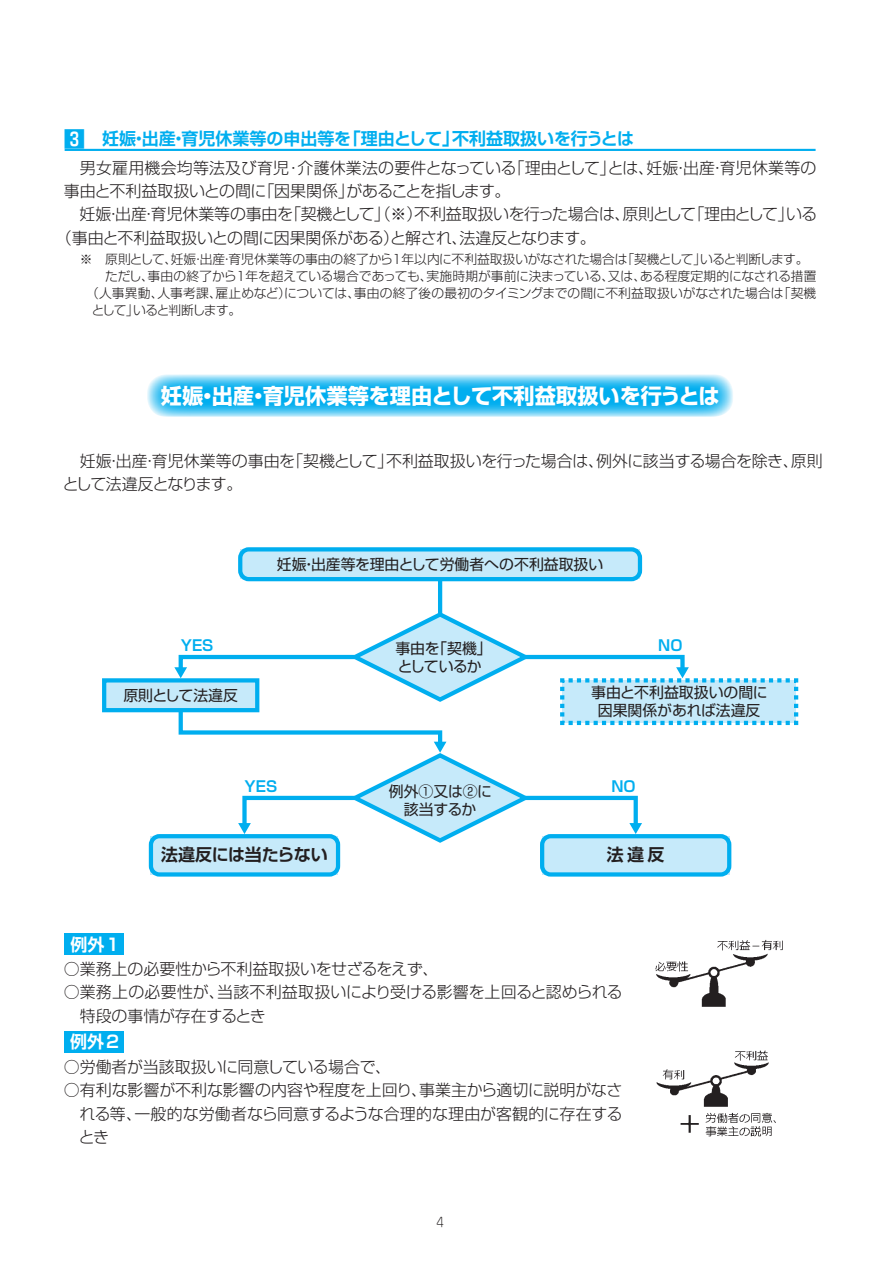
<style>
.page{position:relative;width:893px;height:1263px;background:#fff}
.page>*{position:absolute;margin:0;border:0;box-sizing:border-box;transform-origin:0 0}
.t1{font:700 21.3px "Shin Go Pro";color:#fff}
.t2{font:700 16.95px "Shin Go Pro De";color:#00aeef}
.t3{font:700 16.95px "Shin Go Pro De";letter-spacing:-.005em;color:#231f20}
.t4{font:700 16.95px "Shin Go Pro De";color:#fff}
.t5{font:300 15.9px/23.4px "Shin Go Pro";letter-spacing:-.01em;color:#231f20}
.t6{font:300 15.9px "Shin Go Pro";letter-spacing:.015em;color:#231f20}
.t7{font:300 15.9px "Shin Go Pro";letter-spacing:-.035em;color:#231f20}
.t8{font:14.85px/17.9px "Shin Go Pro";color:#231f20;text-align:center}
.t9{font:14.85px/17.9px "Shin Go Pro";letter-spacing:-.035em;color:#231f20}
.t10{font:700 14.85px "Shin Go Pro De";color:#00aeef}
.t11{font:300 12.75px "Shin Go Pro";letter-spacing:-.005em;color:#231f20}
.t12{font:300 12.75px "Shin Go Pro";letter-spacing:-.09em;color:#231f20}
.t13{font:300 12.75px "Jun 101 Pro";color:#231f20}
.s1{font-size:21.3px}
</style>
<div class="page">
<hr style="left:65px;top:149px;width:751px;height:2px;background:#00aeef">
<div style="left:104px;top:680px;width:153px;height:30px;background:#c6eafa"></div>
<div style="left:102px;top:678px;width:157px;height:34px;border:4px solid #00aeef"></div>
<div style="left:151px;top:836px;width:187px;height:38px;background:#c6eafa"></div>
<div style="left:149px;top:834px;width:191px;height:42px;border:4px solid #00aeef;border-radius:9px"></div>
<div style="left:542px;top:836px;width:187px;height:38px;background:#c6eafa"></div>
<div style="left:540px;top:834px;width:191px;height:42px;border:4px solid #00aeef;border-radius:9px"></div>
<div style="left:240px;top:549px;width:400px;height:30px;background:#c6eafa"></div>
<div style="left:238px;top:547px;width:404px;height:34px;border:4px solid #00aeef;border-radius:9px"></div>
<hr style="left:438px;top:579px;width:4px;height:35px;background:#00aeef">
<svg style="left:174px;top:610px;width:625px;height:235px"></svg>
<img style="left:655px;top:940px;width:128px;height:67px">
<img style="left:656px;top:1050px;width:120px;height:87px">
<div style="left:64px;top:933px;width:60px;height:22px;background:#00aeef"></div>
<div style="left:64px;top:1031px;width:59px;height:21px;background:#00aeef"></div>
<svg style="left:147px;top:374px;width:586px;height:43px;background:#40c2f2"></svg>
<p class="t2" style="left:64px;top:124px;width:572px"><span class="s1">3</span>　妊娠・出産・育児休業等の申出等を「理由として」不利益取扱いを行うとは</p>
<p class="t6" style="left:64px;top:154px;width:754px">　男女雇用機会均等法及び育児･介護休業法の要件となっている「理由として」とは、妊娠・出産・育児休業等の</p>
<p class="t7" style="left:64px;top:178px;width:448px">事由と不利益取扱いとの間に「因果関係」があることを指します。</p>
<p class="t5" style="left:64px;top:201px;width:755px">　妊娠・出産・育児休業等の事由を「契機として」（※）不利益取扱いを行った場合は、原則として「理由として」いる</p>
<p class="t5" style="left:56px;top:224px;width:542px">（事由と不利益取扱いとの間に因果関係がある）と解され、法違反となります。</p>
<p class="t11" style="left:80px;top:249px;width:730px">※　原則として、妊娠・出産・育児休業等の事由の終了から１年以内に不利益取扱いがなされた場合は「契機として」いると判断します。</p>
<p class="t11" style="left:80px;top:266px;width:738px">　　ただし、事由の終了から１年を超えている場合であっても、実施時期が事前に決まっている、又は、ある程度定期的になされる措置</p>
<p class="t11" style="left:86px;top:283px;width:732px">（人事異動、人事考課、雇止めなど）については、事由の終了後の最初のタイミングまでの間に不利益取扱いがなされた場合は「契機</p>
<p class="t12" style="left:92px;top:300px;width:151px">として」いると判断します。</p>
<h1 class="t1" style="left:161px;top:379px;width:561px">妊娠・出産・育児休業等を理由として不利益取扱いを行うとは</h1>
<p class="t5" style="left:63px;top:447px;width:761px">　妊娠・出産・育児休業等の事由を「契機として」不利益取扱いを行った場合は、例外に該当する場合を除き、原則として法違反となります。</p>
<p class="t10" style="left:181px;top:633px;width:34px">YES</p>
<p class="t8" style="left:123px;top:685px;width:116px">原則として法違反</p>
<p class="t8" style="left:277px;top:554px;width:328px">妊娠・出産等を理由として労働者への不利益取扱い</p>
<p class="t9" style="left:395px;top:637px;width:98px">事由を「契機」としているか</p>
<p class="t10" style="left:658px;top:633px;width:26px">NO</p>
<p class="t8" style="left:591px;top:682px;width:178px">事由と不利益取扱いの間に因果関係があれば法違反</p>
<p class="t10" style="left:244px;top:774px;width:34px">YES</p>
<p class="t8" style="left:389px;top:780px;width:105px">例外①又は②に該当するか</p>
<p class="t10" style="left:611px;top:774px;width:26px">NO</p>
<p class="t3" style="left:161px;top:841px;width:168px">法違反には当たらない</p>
<p class="t3" style="left:607px;top:841px;width:59px">法違反</p>
<p class="t4" style="left:70px;top:930px;width:53px">例外１</p>
<p class="t5" style="left:64px;top:955px;width:376px">○業務上の必要性から不利益取扱いをせざるをえず、</p>
<p class="t5" style="left:80px;top:979px;width:545px;text-indent:-16px">○業務上の必要性が、当該不利益取扱いにより受ける影響を上回ると認められる特段の事情が存在するとき</p>
<p class="t4" style="left:70px;top:1028px;width:53px">例外２</p>
<p class="t5" style="left:64px;top:1053px;width:329px">○労働者が当該取扱いに同意している場合で、</p>
<p class="t5" style="left:79px;top:1076px;width:545px;text-align:justify;text-indent:-15px">○有利な影響が不利な影響の内容や程度を上回り、事業主から適切に説明がなされる等、一般的な労働者なら同意するような合理的な理由が客観的に存在するとき</p>
<p class="t13" style="left:436px;top:1212px;width:10px">4</p>
</div>
